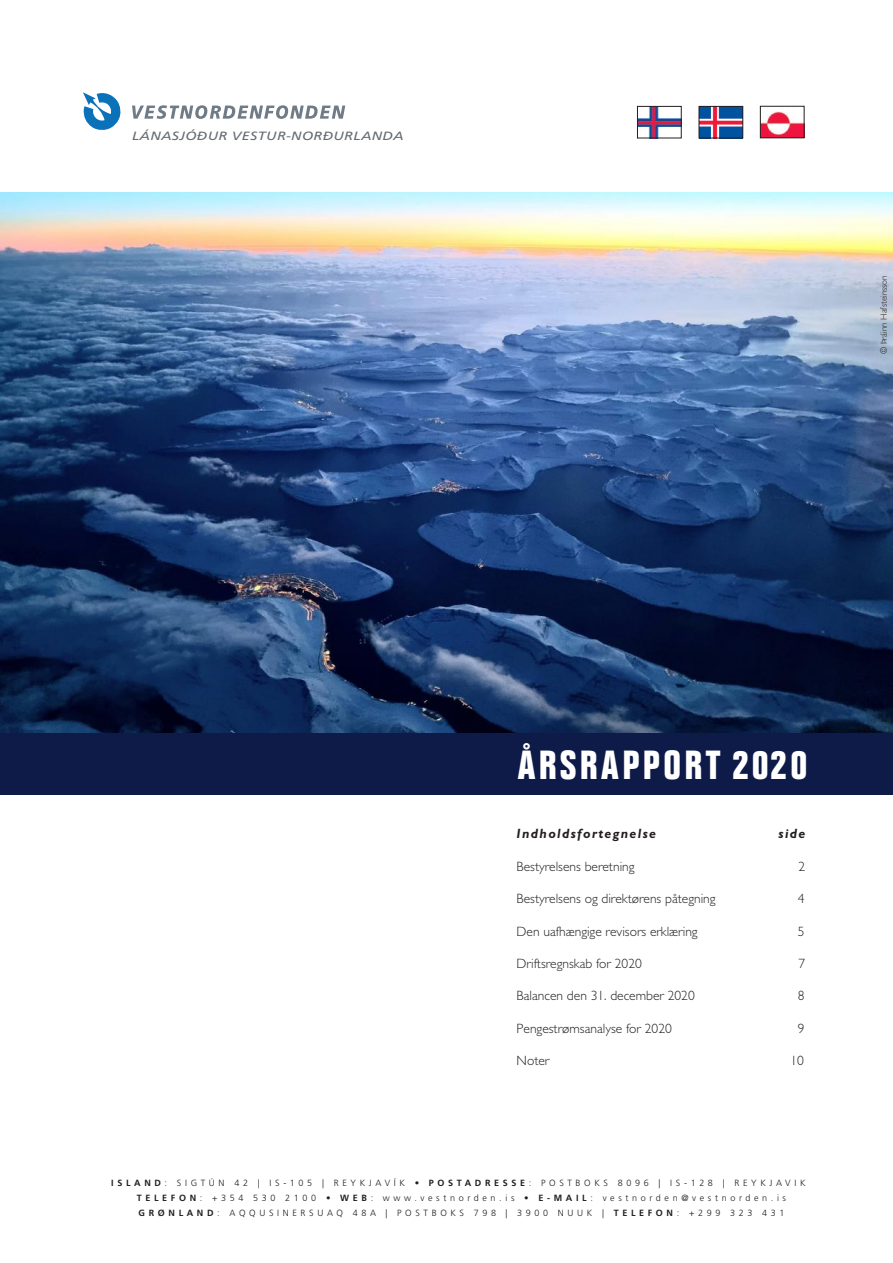
<style>
.page{position:relative;width:893px;height:1263px;background:#fff}
.page>*{position:absolute;margin:0;border:0;box-sizing:border-box;transform-origin:0 0}
.t1{font:700 condensed 39.75px "Folio IS";letter-spacing:.09em;color:#fff}
.t2{font:300 13.5px "Gill Sans IS";color:#241f1f}
.t3{font:italic 700 13.5px "Gill Sans IS";letter-spacing:.1em;color:#241f1f}
.t4{font:italic 12px "Frutiger";letter-spacing:.025em;color:#646b71;scale:1.2 1}
.t5{font:300 9px/15px "Frutiger";letter-spacing:.405em;color:#241f1f}
.t6{font:300 9px "Gill Sans IS";color:#241f1f}
.s1{font-weight:700}
</style>
<div class="page">
<img style="left:0;top:192px;width:893px;height:541px">
<img style="left:639px;top:108px;width:40px;height:28px">
<div style="left:637px;top:106px;width:44px;height:32px;border:1px solid #241f1f"></div>
<img style="left:701px;top:108px;width:40px;height:28px">
<div style="left:699px;top:106px;width:44px;height:32px;border:1px solid #241f1f"></div>
<img style="left:762px;top:108px;width:40px;height:28px">
<div style="left:760px;top:106px;width:44px;height:32px;border:1px solid #241f1f"></div>
<svg style="left:132px;top:105px;width:213px;height:14px"></svg>
<svg style="left:83px;top:92px;width:38px;height:38px"></svg>
<div style="left:0;top:733px;width:893px;height:62px;background:#0e1b49"></div>
<h3 class="t4" style="left:132px;top:128px;width:228px">LÁNASJÓÐUR VESTUR-NORÐURLANDA</h3>
<p class="t6" style="left:879px;top:354px;width:80px;rotate:-90deg">© Þráinn Hafsteinsson</p>
<h1 class="t1" style="left:518px;top:743px;width:291px">ÅRSRAPPORT 2020</h1>
<h2 class="t3" style="left:517px;top:826px;width:141px">Indholdsfortegnelse</h2>
<h2 class="t3" style="left:779px;top:826px;width:28px">side</h2>
<h2 class="t2" style="left:517px;top:858px;width:119px">Bestyrelsens beretning</h2>
<h2 class="t2" style="left:798px;top:858px;width:8px">2</h2>
<h2 class="t2" style="left:517px;top:891px;width:200px">Bestyrelsens og direktørens påtegning</h2>
<h2 class="t2" style="left:798px;top:891px;width:8px">4</h2>
<h2 class="t2" style="left:517px;top:923px;width:183px">Den uafhængige revisors erklæring</h2>
<h2 class="t2" style="left:798px;top:923px;width:8px">5</h2>
<h2 class="t2" style="left:517px;top:956px;width:127px">Driftsregnskab for 2020</h2>
<h2 class="t2" style="left:798px;top:956px;width:8px">7</h2>
<h2 class="t2" style="left:517px;top:988px;width:180px">Balancen den 31. december 2020</h2>
<h2 class="t2" style="left:798px;top:988px;width:8px">8</h2>
<h2 class="t2" style="left:517px;top:1020px;width:157px">Pengestrømsanalyse for 2020</h2>
<h2 class="t2" style="left:798px;top:1020px;width:8px">9</h2>
<h2 class="t2" style="left:517px;top:1053px;width:34px">Noter</h2>
<h2 class="t2" style="left:790px;top:1053px;width:15px">10</h2>
<p class="t5" style="left:137px;top:1175px;width:670px;text-indent:-26px"><span class="s1">ISLAND</span>: SIGTÚN 42 | IS-105 | REYKJAVÍK • <span class="s1">POSTADRESSE</span>: POSTBOKS 8096 | IS-128 | REYKJAVIK<br><span class="s1">TELEFON</span>: +354 530 2100 • <span class="s1">WEB</span>: www.vestnorden.is • <span class="s1">E-MAIL</span>: vestnorden@vestnorden.is<br><span class="s1">GRØNLAND</span>: AQQUSINERSUAQ 48A | POSTBOKS 798 | 3900 NUUK | <span class="s1">TELEFON</span>: +299 323 431</p>
</div>
